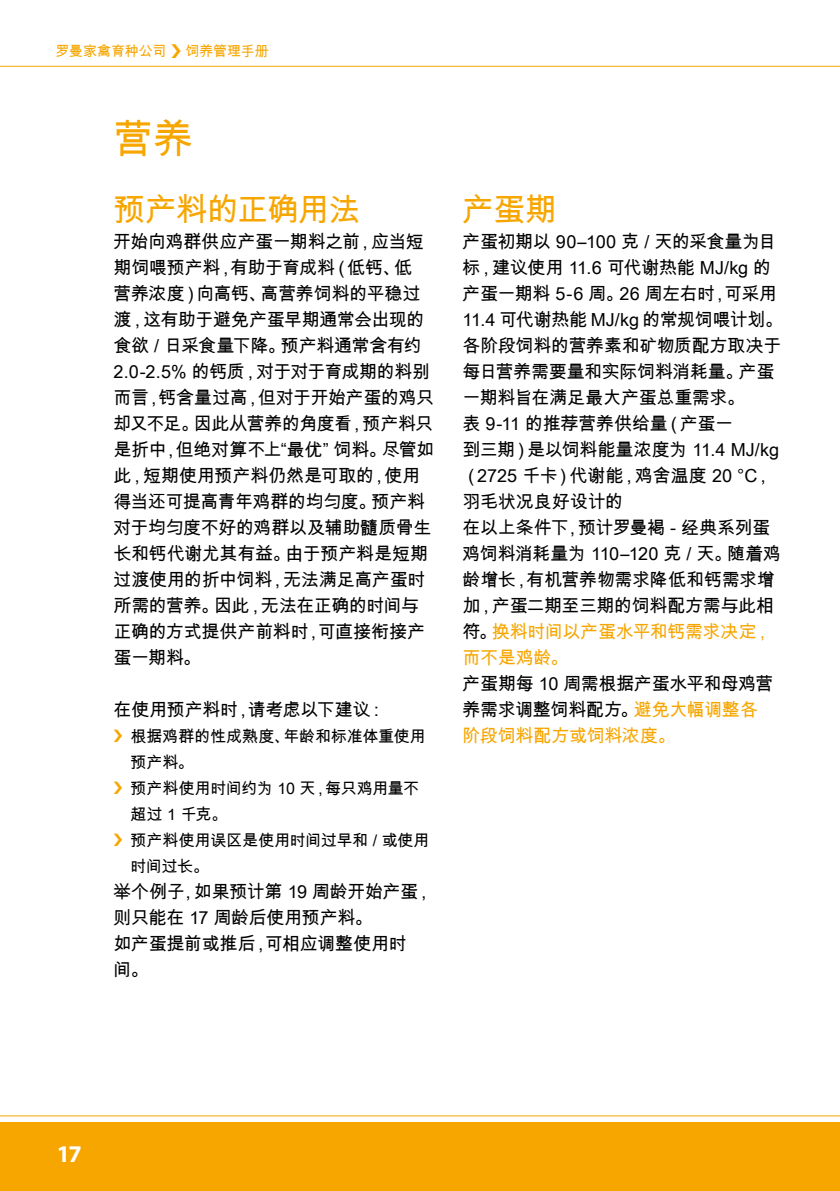
<style>
.page{position:relative;width:840px;height:1191px;background:#fff}
.page>*{position:absolute;margin:0;border:0;box-sizing:border-box;transform-origin:0 0}
.t1{font:40px "Arial Unicode MS";color:#f7a600}
.t2{font:32px "Arial Unicode MS";letter-spacing:-.045em;color:#f7a600}
.t3{font:700 24px "Myriad Pro";color:#fff}
.t4{font:18px/26px "Arial Unicode MS";letter-spacing:-.02em;color:#000}
.t5{font:16px/26px "Arial Unicode MS";letter-spacing:-.02em;color:#000}
.t6{font:14px "Arial Unicode MS";letter-spacing:-.005em;color:#f7a600}
.s1{color:#f7a600}
</style>
<div class="page">
<hr style="left:0;top:66px;width:839px;height:1px;background:#f7a600">
<hr style="left:0;top:1115px;width:839px;height:1px;background:#f7a600">
<div style="left:0;top:1122px;width:839px;height:69px;background:#f7a600"></div>
<p class="t6" style="left:56px;top:41px;width:112px">罗曼家禽育种公司</p>
<p class="t6" style="left:185px;top:41px;width:85px">饲养管理手册</p>
<h1 class="t1" style="left:113px;top:110px;width:81px">营养</h1>
<h2 class="t2" style="left:113px;top:187px;width:248px">预产料的正确用法</h2>
<p class="t4" style="left:113px;top:228px;width:322px">开始向鸡群供应产蛋一期料之前，应当短期饲喂预产料，有助于育成料（低钙、低营养浓度）向高钙、高营养饲料的平稳过渡，这有助于避免产蛋早期通常会出现的食欲 / 日采食量下降。预产料通常含有约<br>2.0-2.5% 的钙质，对于对于育成期的料别而言，钙含量过高，但对于开始产蛋的鸡只却又不足。因此从营养的角度看，预产料只是折中，但绝对算不上“最优” 饲料。尽管如此，短期使用预产料仍然是可取的，使用得当还可提高青年鸡群的均匀度。预产料对于均匀度不好的鸡群以及辅助髓质骨生长和钙代谢尤其有益。由于预产料是短期过渡使用的折中饲料，无法满足高产蛋时所需的营养。因此，无法在正确的时间与正确的方式提供产前料时，可直接衔接产蛋一期料。</p>
<p class="t4" style="left:113px;top:696px;width:273px">在使用预产料时，请考虑以下建议：</p>
<p class="t5" style="left:130px;top:723px;width:300px">根据鸡群的性成熟度、年龄和标准体重使用预产料。<br>预产料使用时间约为 10 天，每只鸡用量不超过 1 千克。<br>预产料使用误区是使用时间过早和 / 或使用时间过长。</p>
<p class="t4" style="left:113px;top:878px;width:321px">举个例子，如果预计第 19 周龄开始产蛋，则只能在 17 周龄后使用预产料。<br>如产蛋提前或推后，可相应调整使用时<br>间。</p>
<h2 class="t2" style="left:462px;top:187px;width:96px">产蛋期</h2>
<p class="t4" style="left:462px;top:228px;width:322px">产蛋初期以 90–100 克 / 天的采食量为目标，建议使用 11.6 可代谢热能 MJ/kg 的产蛋一期料 5-6 周。26 周左右时，可采用<br>11.4 可代谢热能 MJ/kg 的常规饲喂计划。各阶段饲料的营养素和矿物质配方取决于每日营养需要量和实际饲料消耗量。产蛋一期料旨在满足最大产蛋总重需求。<br>表 9-11 的推荐营养供给量（产蛋一<br>到三期）是以饲料能量浓度为 11.4 MJ/kg（2725 千卡）代谢能，鸡舍温度 20 °C，羽毛状况良好设计的<br>在以上条件下，预计罗曼褐 - 经典系列蛋鸡饲料消耗量为 110–120 克 / 天。随着鸡龄增长，有机营养物需求降低和钙需求增加，产蛋二期至三期的饲料配方需与此相符。<span class="s1">换料时间以产蛋水平和钙需求决定，而不是鸡龄。</span></p>
<p class="t4" style="left:462px;top:670px;width:312px">产蛋期每 10 周需根据产蛋水平和母鸡营养需求调整饲料配方。<span class="s1">避免大幅调整各阶段饲料配方或饲料浓度。</span></p>
<h3 class="t3" style="left:57px;top:1138px;width:26px">17</h3>
</div>
